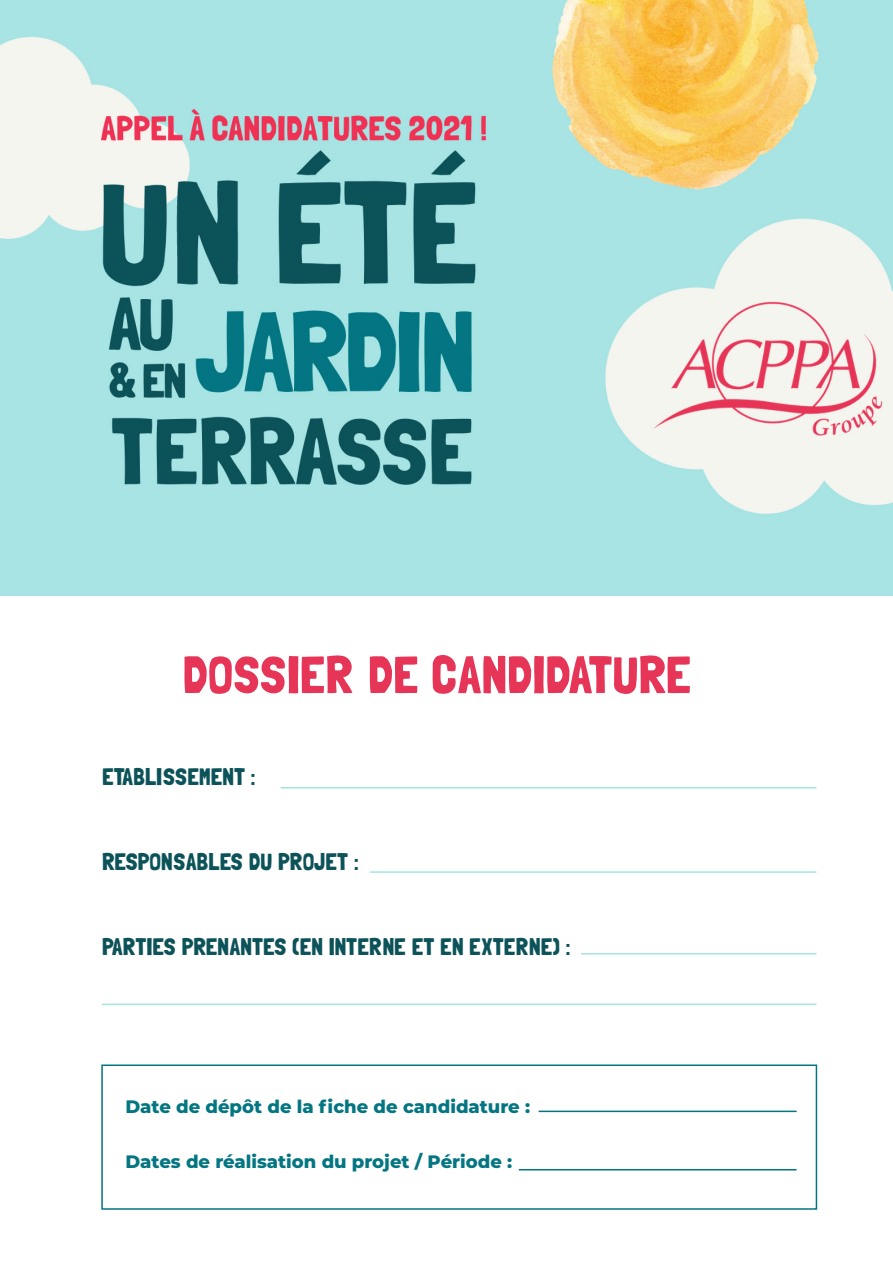
<style>
.page{position:relative;width:893px;height:1263px;background:#fff}
.page>*{position:absolute;margin:0;border:0;box-sizing:border-box;transform-origin:0 0}
.t1{font:52.5px "Londrina Solid";color:#e63557}
.t2{font:24px "Londrina Solid";color:#0c5259}
.t3{font:800 18px "Montserrat";color:#037682}
</style>
<div class="page">
<div style="left:101px;top:1064px;width:716px;height:146px;border:2px solid #037682"></div>
<img style="left:0;top:1px;width:893px;height:594px">
<hr style="left:281px;top:787px;width:535px;height:1px;background:#a7e4e4">
<hr style="left:370px;top:871px;width:446px;height:2px;background:#a7e4e4">
<hr style="left:581px;top:953px;width:235px;height:1px;background:#a7e4e4">
<hr style="left:102px;top:1003px;width:714px;height:2px;background:#a7e4e4">
<hr style="left:539px;top:1110px;width:258px;height:2px;background:#037682">
<hr style="left:519px;top:1169px;width:278px;height:1px;background:#037682">
<p class="t1" style="left:182px;top:644px;width:510px">DOSSIER DE CANDIDATURE</p>
<p class="t2" style="left:102px;top:762px;width:155px">ETABLISSEMENT :</p>
<p class="t2" style="left:102px;top:848px;width:258px">RESPONSABLES DU PROJET :</p>
<p class="t2" style="left:102px;top:933px;width:470px">PARTIES PRENANTES (EN INTERNE ET EN EXTERNE) :</p>
<p class="t3" style="left:125px;top:1093px;width:406px">Date de dépôt de la fiche de candidature :</p>
<p class="t3" style="left:125px;top:1148px;width:388px">Dates de réalisation du projet / Période :</p>
</div>
